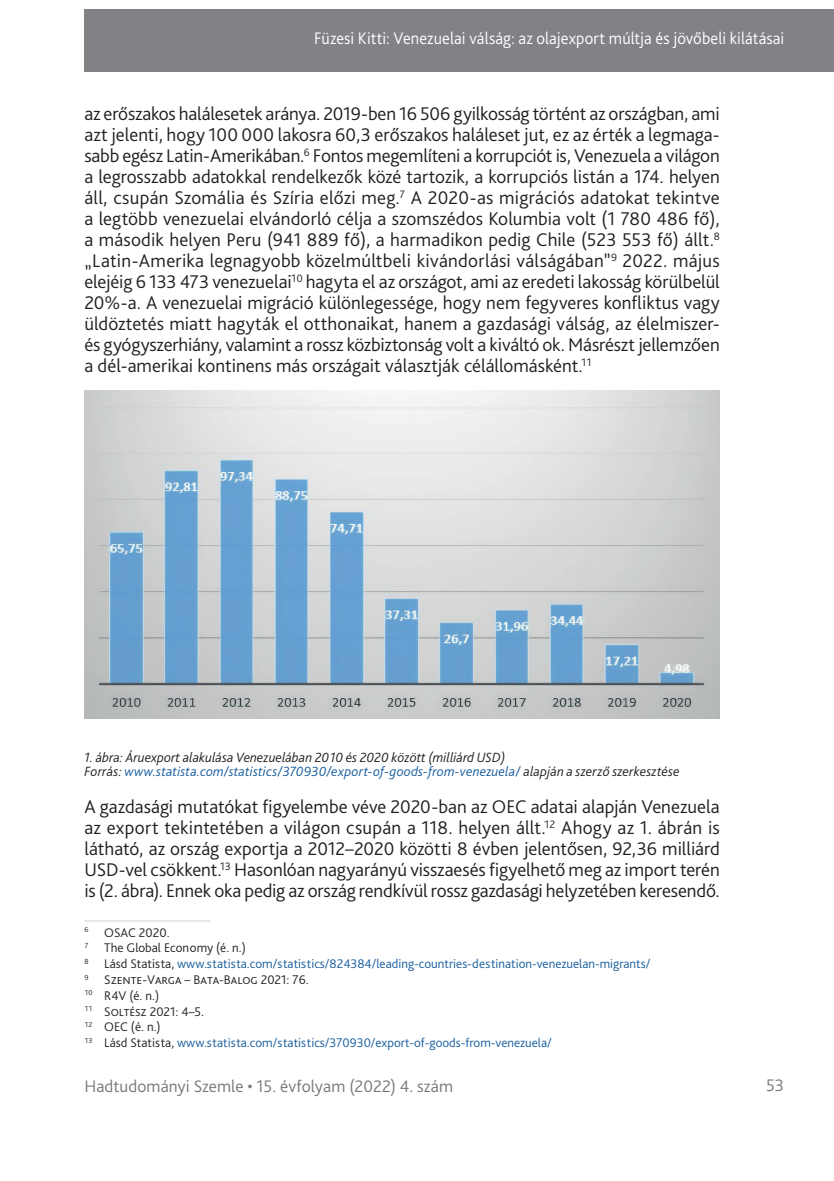
<style>
.page{position:relative;width:834px;height:1181px;background:#fff}
.page>*{position:absolute;margin:0;border:0;box-sizing:border-box;transform-origin:0 0}
._2__Body_1st_paragra{font:300 19.25px/21px "Bliss Pro";color:#231f20;text-align:justify}
.t1{font:300 17.5px "Bliss Pro";color:#fff;scale:.95 1}
.t2{font:300 17.5px "Bliss Pro";letter-spacing:.005em;color:#767a7c}
.ábra_forrás{font:italic 300 14px "Bliss Pro";letter-spacing:.015em;color:#175d9e}
.Ábra__képalárás{font:italic 300 14px "Bliss Pro";color:#231f20}
.Lábjegyzet{font:300 13.12px "Bliss Pro";color:#175d9e}
.Lábjegyzet-2{font:300 13.12px "Bliss Pro";color:#231f20}
.s1{color:#231f20}
</style>
<div class="page">
<div style="left:84px;top:9px;width:749px;height:63px;background:#808285"></div>
<img style="left:84px;top:390px;width:635px;height:328px">
<hr style="left:84px;top:920px;width:126px;height:1px;background:#d1d2d4">
<p class="t1" style="left:314px;top:27px;width:496px">Füzesi Kitti: Venezuelai válság: az olajexport múltja és jövőbeli kilátásai</p>
<p class="_2__Body_1st_paragra" style="left:84px;top:103px;width:637px">az erőszakos halálesetek aránya. 2019-ben 16 506 gyilkosság történt az országban, ami azt jelenti, hogy 100 000 lakosra 60,3 erőszakos haláleset jut, ez az érték a legmaga&shy;sabb egész Latin-Amerikában.<sup>6</sup> Fontos megemlíteni a korrupciót is, Venezuela a világon a legrosszabb adatokkal rendelkezők közé tartozik, a korrupciós listán a -174. helyen áll, csupán Szomália és Szíria előzi meg.<sup>7</sup> A -2020-as migrációs adatokat tekintve a legtöbb venezuelai elvándorló célja a szomszédos Kolumbia volt (1 780 486 fő), a második helyen Peru (941 889 fő), a harmadikon pedig Chile (523 553 fő) állt.<sup>8 </sup>„Latin-Amerika legnagyobb közelmúltbeli kivándorlási válságában”<sup>9</sup> 2022. május elejéig 6 133 473 -venezuelai<sup>10</sup> hagyta el az országot, ami az eredeti lakosság körülbelül 20%-a. A venezuelai migráció különlegessége, hogy nem fegyveres konfliktus vagy üldöztetés miatt hagyták el otthonaikat, hanem a gazdasági válság, az élelmiszer&shy;és gyógyszerhiány, valamint a rossz közbiztonság volt a kiváltó ok. Másrészt jellemzően a dél-amerikai kontinens más országait választják célállomásként.<sup>11</sup></p>
<p class="Ábra__képalárás" style="left:84px;top:748px;width:422px">1. ábra: Áruexport alakulása Venezuelában 2010 és 2020 között (milliárd USD)</p>
<p class="ábra_forrás" style="left:84px;top:763px;width:596px"><span class="s1">Forrás:</span> www.statista.com/statistics/370930/export-of-goods-from-venezuela/ <span class="s1">alapján a szerző szerkesztése</span></p>
<p class="_2__Body_1st_paragra" style="left:84px;top:796px;width:636px">A gazdasági mutatókat figyelembe véve 2020-ban az OEC adatai alapján Venezuela az export tekintetében a világon csupán a -118. helyen állt.<sup>12</sup> Ahogy az -1. ábrán is látható, az ország exportja a -2012–2020 közötti 8 évben jelentősen, 92,36 milliárd USD-vel csökkent.<sup>13</sup> Hasonlóan nagyarányú visszaesés figyelhető meg az import terén is (2. ábra). Ennek oka pedig az ország rendkívül rossz gazdasági helyzetében keresendő.</p>
<p class="Lábjegyzet-2" style="left:84px;top:924px;width:87px"><sup>6</sup> OSAC 2020.</p>
<p class="Lábjegyzet-2" style="left:84px;top:940px;width:163px"><sup>7</sup> The Global Economy (é. n.)</p>
<p class="Lábjegyzet" style="left:84px;top:955px;width:567px"><sup>8</sup> <span class="s1">Lásd Statista,</span> www.statista.com/statistics/824384/leading-countries-destination-venezuelan-migrants/</p>
<p class="Lábjegyzet-2" style="left:84px;top:971px;width:226px"><sup>9</sup> Szente-Varga – Bata-Balog 2021: 76.</p>
<p class="Lábjegyzet-2" style="left:84px;top:987px;width:76px"><sup>10</sup> R4V (é. n.)</p>
<p class="Lábjegyzet-2" style="left:84px;top:1003px;width:121px"><sup>11</sup> Soltész 2021: 4–5.</p>
<p class="Lábjegyzet-2" style="left:84px;top:1018px;width:78px"><sup>12</sup> OEC (é. n.)</p>
<p class="Lábjegyzet" style="left:84px;top:1034px;width:469px"><sup>13</sup> <span class="s1">Lásd Statista,</span> www.statista.com/statistics/370930/export-of-goods-from-venezuela/</p>
<p class="t2" style="left:84px;top:1075px;width:370px">Hadtudományi Szemle • 15. évfolyam (2022) 4. szám</p>
<p class="t2" style="left:766px;top:1074px;width:20px">53</p>
</div>
